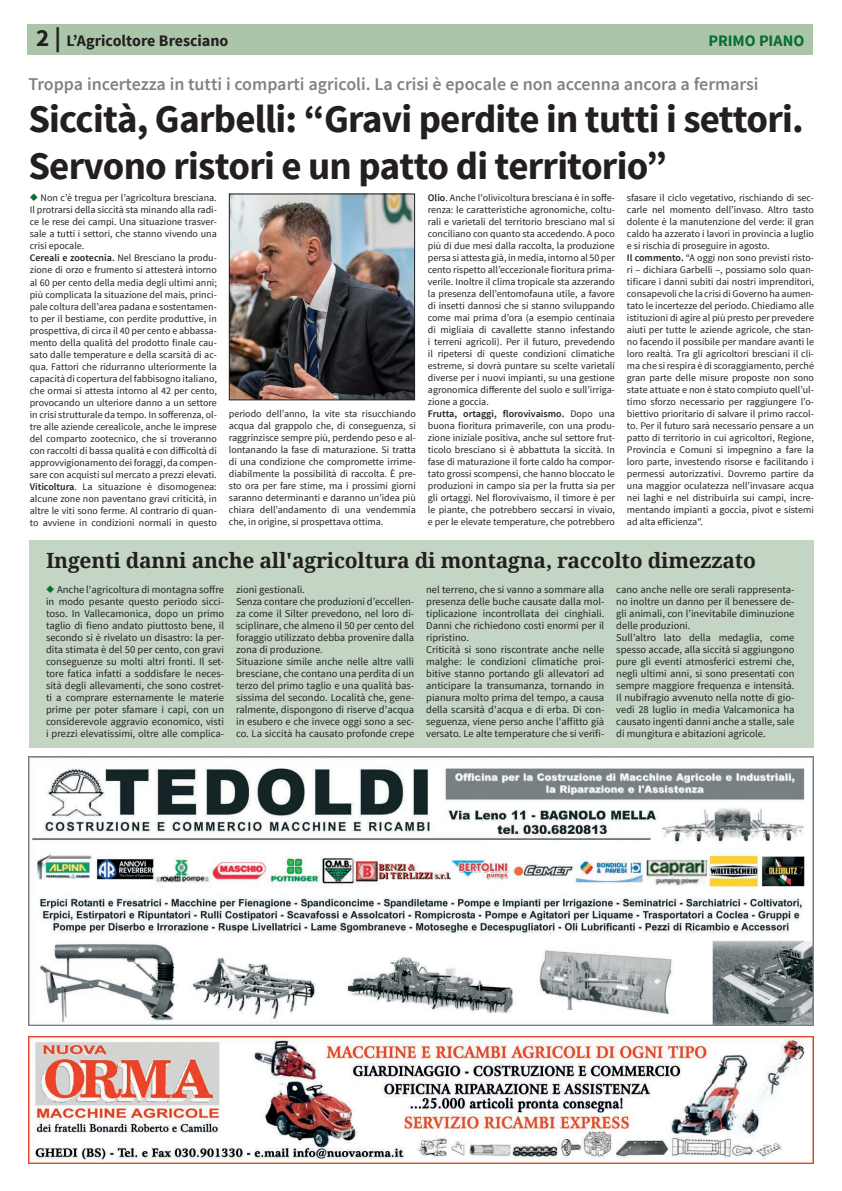
<style>
.page{position:relative;width:842px;height:1191px;background:#fff}
.page>*{position:absolute;margin:0;border:0;box-sizing:border-box;transform-origin:0 0}
.TITOLI_articoli_BIG{font:700 39px/46.8px "Source Sans Pro";letter-spacing:-.02em;color:#231f20}
.TITOLI_articoli_MEDI{font:700 21px "Noto Serif";letter-spacing:-.01em;color:#231f20}
.Sommario{font:600 18px "Source Sans Pro";color:#808285}
.t1{font:700 16px "Source Sans Pro";letter-spacing:-.005em;color:#231f20}
.t2{font:700 16px "Source Sans Pro";letter-spacing:-.005em;color:#086d2f}
.Testo_lungo{font:10.5px/12px "Source Sans Pro";color:#231f20;text-align:justify}
.Testo_lungo-2{font:10px/12px "Source Sans Pro";color:#231f20;text-align:justify}
.s1{font-size:25px}
.s2{color:#086d2f}
.s3{font-weight:600}
</style>
<div class="page">
<div style="left:28px;top:24px;width:785px;height:31px;background:#abc5ab"></div>
<img style="left:231px;top:195px;width:182px;height:203px">
<div style="left:229px;top:193px;width:186px;height:207px;border:1px solid #231f20"></div>
<img style="left:28px;top:1036px;width:786px;height:127px">
<img style="left:28px;top:756px;width:786px;height:269px">
<div style="left:30px;top:540px;width:784px;height:208px;background:#c4d6c3"></div>
<p class="t1" style="left:36px;top:30px;width:194px"><span class="s1">2 |</span> L’Agricoltore Bresciano</p>
<p class="t2" style="left:708px;top:30px;width:97px">PRIMO PIANO</p>
<p class="Sommario" style="left:28px;top:73px;width:732px">Troppa incertezza in tutti i comparti agricoli. La crisi è epocale e non accenna ancora a fermarsi</p>
<p class="TITOLI_articoli_BIG" style="left:28px;top:97px;width:777px">Siccità, Garbelli: “Gravi perdite in tutti i settori.<br>Servono ristori e un patto di territorio”</p>
<p class="Testo_lungo-2" style="left:30px;top:192px;width:189px"><span class="s2">◆</span> Non c’è tregua per l’agricoltura bresciana.<br>Il protrarsi della siccità sta minando alla radi&shy;ce le rese dei campi. Una situazione trasver&shy;sale a tutti i settori, che stanno vivendo una crisi epocale.</p>
<p class="Testo_lungo-2" style="left:30px;top:252px;width:189px"><span class="s3">Cereali e zootecnia.</span> Nel Bresciano la produ&shy;zione di orzo e frumento si attesterà intorno al 60 per cento della media degli ultimi anni; più complicata la situazione del mais, princi&shy;pale coltura dell’area padana e sostentamen&shy;to per il bestiame, con perdite produttive, in prospettiva, di circa il 40 per cento e abbassa&shy;mento della qualità del prodotto finale cau&shy;sato dalle temperature e della scarsità di ac&shy;qua. Fattori che ridurranno ulteriormente la capacità di copertura del fabbisogno italiano, che ormai si attesta intorno al 42 per cento, provocando un ulteriore danno a un settore in crisi strutturale da tempo. In sofferenza, ol&shy;tre alle aziende cerealicole, anche le imprese del comparto zootecnico, che si troveranno con raccolti di bassa qualità e con difficoltà di approvvigionamento dei foraggi, da compen&shy;sare con acquisti sul mercato a prezzi elevati.</p>
<p class="Testo_lungo-2" style="left:30px;top:480px;width:189px"><span class="s3">Viticoltura</span>. La situazione è disomogenea: alcune zone non paventano gravi criticità, in altre le viti sono ferme. Al contrario di quan&shy;to avviene in condizioni normali in questo</p>
<p class="Testo_lungo-2" style="left:229px;top:408px;width:189px">periodo dell’anno, la vite sta risucchiando acqua dal grappolo che, di conseguenza, si raggrinzisce sempre più, perdendo peso e al&shy;lontanando la fase di maturazione. Si tratta di una condizione che compromette irrime&shy;diabilmente la possibilità di raccolta. È pre&shy;sto ora per fare stime, ma i prossimi giorni saranno determinanti e daranno un’idea più chiara dell’andamento di una vendemmia che, in origine, si prospettava ottima.</p>
<p class="Testo_lungo-2" style="left:428px;top:192px;width:189px"><span class="s3">Olio</span>. Anche l'olivicoltura bresciana è in soffe&shy;renza: le caratteristiche agronomiche, coltu&shy;rali e varietali del territorio bresciano mal si conciliano con quanto sta accedendo. A poco più di due mesi dalla raccolta, la produzione persa si attesta già, in media, intorno al 50 per cento rispetto all’eccezionale fioritura prima&shy;verile. Inoltre il clima tropicale sta azzerando la presenza dell’entomofauna utile, a favore di insetti dannosi che si stanno sviluppando come mai prima d’ora (a esempio centinaia di migliaia di cavallette stanno infestando i terreni agricoli). Per il futuro, prevedendo il ripetersi di queste condizioni climatiche estreme, si dovrà puntare su scelte varietali diverse per i nuovi impianti, su una gestione agronomica differente del suolo e sull’irriga&shy;zione a goccia.</p>
<p class="Testo_lungo-2" style="left:428px;top:408px;width:189px"><span class="s3">Frutta, ortaggi, florovivaismo.</span> Dopo una buona fioritura primaverile, con una produ&shy;zione iniziale positiva, anche sul settore frut&shy;ticolo bresciano si è abbattuta la siccità. In fase di maturazione il forte caldo ha compor&shy;tato grossi scompensi, che hanno bloccato le produzioni in campo sia per la frutta sia per gli ortaggi. Nel florovivaismo, il timore è per le piante, che potrebbero seccarsi in vivaio, e per le elevate temperature, che potrebbero</p>
<p class="Testo_lungo-2" style="left:627px;top:192px;width:189px">sfasare il ciclo vegetativo, rischiando di sec&shy;carle nel momento dell’invaso. Altro tasto dolente è la manutenzione del verde: il gran caldo ha azzerato i lavori in provincia a luglio e si rischia di proseguire in agosto.</p>
<p class="Testo_lungo-2" style="left:627px;top:252px;width:189px"><span class="s3">Il commento.</span> “A oggi non sono previsti risto&shy;ri – dichiara Garbelli –, possiamo solo quan&shy;tificare i danni subiti dai nostri imprenditori, consapevoli che la crisi di Governo ha aumen&shy;tato le incertezze del periodo. Chiediamo alle istituzioni di agire al più presto per prevedere aiuti per tutte le aziende agricole, che stan&shy;no facendo il possibile per mandare avanti le loro realtà. Tra gli agricoltori bresciani il cli&shy;ma che si respira è di scoraggiamento, perché gran parte delle misure proposte non sono state attuate e non è stato compiuto quell’ul&shy;timo sforzo necessario per raggiungere l’o&shy;biettivo prioritario di salvare il primo raccol&shy;to. Per il futuro sarà necessario pensare a un patto di territorio in cui agricoltori, Regione, Provincia e Comuni si impegnino a fare la loro parte, investendo risorse e facilitando i permessi autorizzativi. Dovremo partire da una maggior oculatezza nell’invasare acqua nei laghi e nel distribuirla sui campi, incre&shy;mentando impianti a goccia, pivot e sistemi ad alta efficienza".</p>
<p class="TITOLI_articoli_MEDI" style="left:46px;top:545px;width:711px">Ingenti danni anche all'agricoltura di montagna, raccolto dimezzato</p>
<p class="Testo_lungo" style="left:46px;top:583px;width:180px"><span class="s2">◆</span> Anche l'agricoltura di montagna soffre in modo pesante questo periodo sicci&shy;toso. In Vallecamonica, dopo un primo taglio di fieno andato piuttosto bene, il secondo si è rivelato un disastro: la per&shy;dita stimata è del 50 per cento, con gravi conseguenze su molti altri fronti. Il set&shy;tore fatica infatti a soddisfare le neces&shy;sità degli allevamenti, che sono costret&shy;ti a comprare esternamente le materie prime per poter sfamare i capi, con un considerevole aggravio economico, visti i prezzi elevatissimi, oltre alle complica-</p>
<p class="Testo_lungo" style="left:236px;top:583px;width:70px">zioni gestionali.</p>
<p class="Testo_lungo" style="left:426px;top:583px;width:180px">nel terreno, che si vanno a sommare alla presenza delle buche causate dalla mol&shy;tiplicazione incontrollata dei cinghiali.<br>Danni che richiedono costi enormi per il ripristino.</p>
<p class="Testo_lungo" style="left:426px;top:643px;width:180px">Criticità si sono riscontrate anche nelle malghe: le condizioni climatiche proi&shy;bitive stanno portando gli allevatori ad anticipare la transumanza, tornando in pianura molto prima del tempo, a causa della scarsità d'acqua e di erba. Di con&shy;seguenza, viene perso anche l'affitto già versato. Le alte temperature che si verifi-</p>
<p class="Testo_lungo" style="left:616px;top:583px;width:180px">cano anche nelle ore serali rappresenta&shy;no inoltre un danno per il benessere de&shy;gli animali, con l’inevitabile diminuzione delle produzioni.</p>
<p class="Testo_lungo" style="left:616px;top:631px;width:180px">Sull’altro lato della medaglia, come spesso accade, alla siccità si aggiungono pure gli eventi atmosferici estremi che, negli ultimi anni, si sono presentati con sempre maggiore frequenza e intensità.<br>Il nubifragio avvenuto nella notte di gio&shy;vedì 28 luglio in media Valcamonica ha causato ingenti danni anche a stalle, sale di mungitura e abitazioni agricole.</p>
<p class="Testo_lungo" style="left:236px;top:595px;width:180px">Senza contare che produzioni d’eccellen&shy;za come il Silter prevedono, nel loro di&shy;sciplinare, che almeno il 50 per cento del foraggio utilizzato debba provenire dalla zona di produzione.</p>
<p class="Testo_lungo" style="left:236px;top:655px;width:180px">Situazione simile anche nelle altre valli bresciane, che contano una perdita di un terzo del primo taglio e una qualità bas&shy;sissima del secondo. Località che, gene&shy;ralmente, dispongono di riserve d'acqua in esubero e che invece oggi sono a sec&shy;co. La siccità ha causato profonde crepe</p>
</div>
